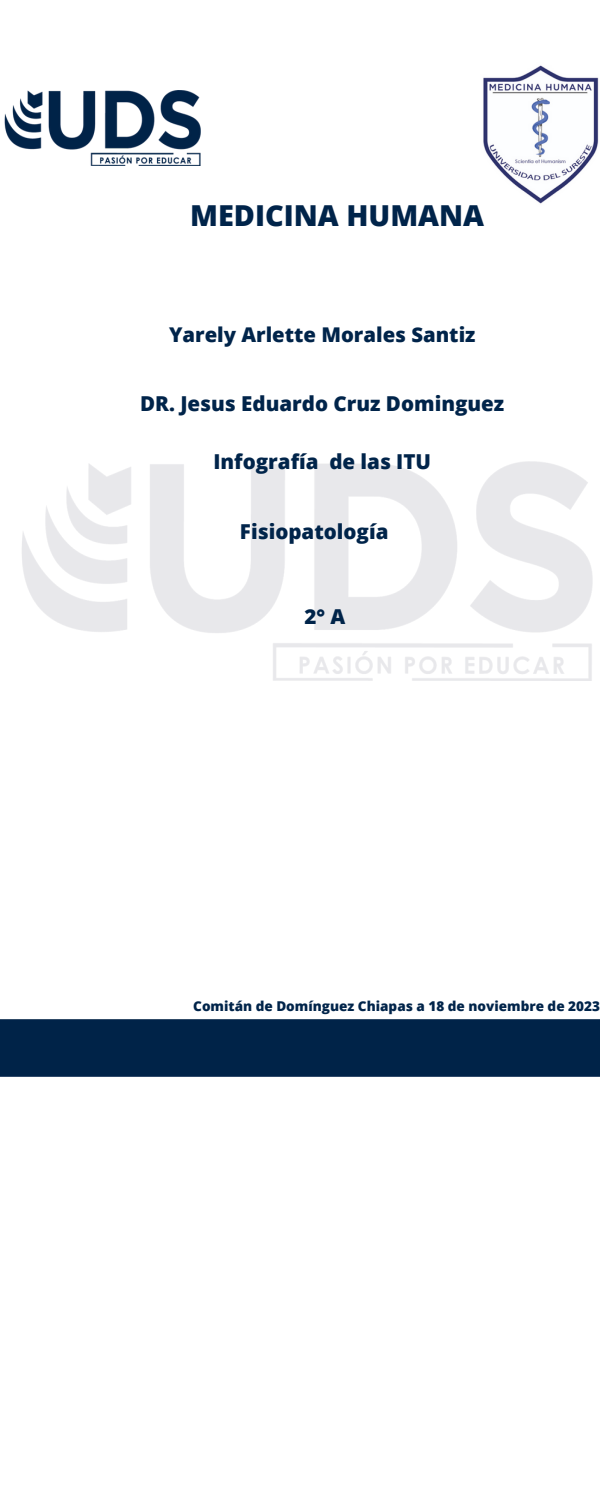
<style>
.page{position:relative;width:600px;height:1500px;background:#fff}
.page>*{position:absolute;margin:0;border:0;box-sizing:border-box;transform-origin:0 0}
.t1{font:800 28.9px "Open Sans";color:#00244a}
.t2{font:800 20.5px "Open Sans";color:#00244a}
.t3{font:800 20.3px "Open Sans";color:#00244a}
.t4{font:800 13.5px "Open Sans";color:#00244a}
</style>
<div class="page">
<img style="left:4px;top:91px;width:197px;height:75px">
<img style="left:483px;top:65px;width:116px;height:139px">
<img style="left:22px;top:462px;width:570px;height:219px">
<div style="left:0;top:1019px;width:600px;height:57px;background:#002348"></div>
<p class="t1" style="left:190px;top:195px;width:296px">MEDICINA HUMANA</p>
<p class="t3" style="left:169px;top:320px;width:308px">Yarely Arlette Morales Santiz</p>
<p class="t2" style="left:140px;top:389px;width:366px">DR. Jesus Eduardo Cruz Dominguez</p>
<p class="t2" style="left:213px;top:447px;width:219px">Infografía de las ITU</p>
<p class="t2" style="left:240px;top:517px;width:150px">Fisiopatología</p>
<p class="t2" style="left:304px;top:602px;width:42px">2° A</p>
<p class="t4" style="left:193px;top:996px;width:408px">Comitán de Domínguez Chiapas a 18 de noviembre de 2023</p>
</div>
